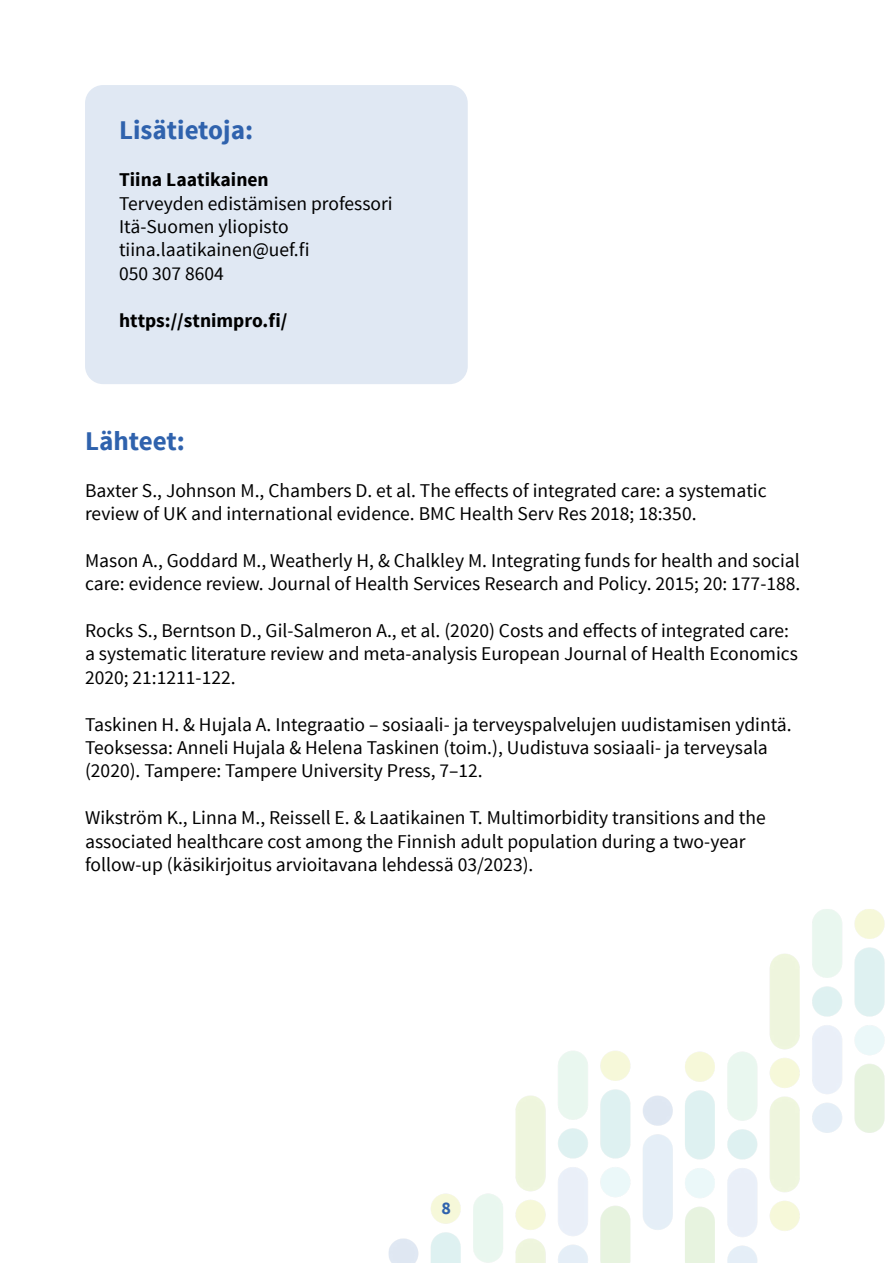
<style>
.page{position:relative;width:893px;height:1263px;background:#fff}
.page>*{position:absolute;margin:0;border:0;box-sizing:border-box;transform-origin:0 0}
.Alaotsikko_H2{font:700 27px "Source Sans Pro";color:#2f62ad}
.Lähteet_leipis{font:19.5px/23.4px "Source Sans Pro";color:#000}
.leipis{font:19.5px "Source Sans Pro";color:#000}
.leipis-2{font:700 19.5px "Source Sans Pro";color:#000}
.t1{font:700 18px "Source Sans Pro";color:#2f62ad}
</style>
<div class="page">
<img style="left:388px;top:909px;width:497px;height:354px">
<div style="left:85px;top:85px;width:383px;height:299px;background:#e0e8f3;border-radius:18px"></div>
<h2 class="Alaotsikko_H2" style="left:119px;top:113px;width:136px">Lisätietoja:</h2>
<p class="leipis-2" style="left:119px;top:167px;width:151px">Tiina Laatikainen</p>
<p class="leipis" style="left:119px;top:191px;width:275px">Terveyden edistämisen professori</p>
<p class="leipis" style="left:119px;top:214px;width:171px">Itä-Suomen yliopisto</p>
<p class="leipis" style="left:119px;top:238px;width:192px">tiina.laatikainen@uef.fi</p>
<p class="leipis" style="left:119px;top:261px;width:106px">050 307 8604</p>
<p class="leipis-2" style="left:119px;top:308px;width:170px">https://stnimpro.fi/</p>
<h2 class="Alaotsikko_H2" style="left:85px;top:423px;width:101px">Lähteet:</h2>
<p class="Lähteet_leipis" style="left:85px;top:479px;width:683px">Baxter S., Johnson M., Chambers D. et al. The effects of integrated care: a systematic review of UK and international evidence. BMC Health Serv Res 2018; 18:350.</p>
<p class="Lähteet_leipis" style="left:85px;top:549px;width:717px">Mason A., Goddard M., Weatherly H, &amp; Chalkley M. Integrating funds for health and social care: evidence review. Journal of Health Services Research and Policy. 2015; 20: 177-188.</p>
<p class="Lähteet_leipis" style="left:85px;top:619px;width:714px">Rocks S., Berntson D., Gil-Salmeron A., et al. (2020) Costs and effects of integrated care: a systematic literature review and meta-analysis European Journal of Health Economics<br>2020; 21:1211-122.</p>
<p class="Lähteet_leipis" style="left:85px;top:713px;width:708px">Taskinen H. &amp; Hujala A. Integraatio – sosiaali- ja terveyspalvelujen uudistamisen ydintä.<br>Teoksessa: Anneli Hujala &amp; Helena Taskinen (toim.), Uudistuva sosiaali- ja terveysala (2020). Tampere: Tampere University Press, 7–12.</p>
<p class="Lähteet_leipis" style="left:85px;top:806px;width:682px">Wikström K., Linna M., Reissell E. &amp; Laatikainen T. Multimorbidity transitions and the associated healthcare cost among the Finnish adult population during a two-year follow-up (käsikirjoitus arvioitavana lehdessä 03/2023).</p>
<p class="t1" style="left:441px;top:1196px;width:11px">8</p>
</div>
